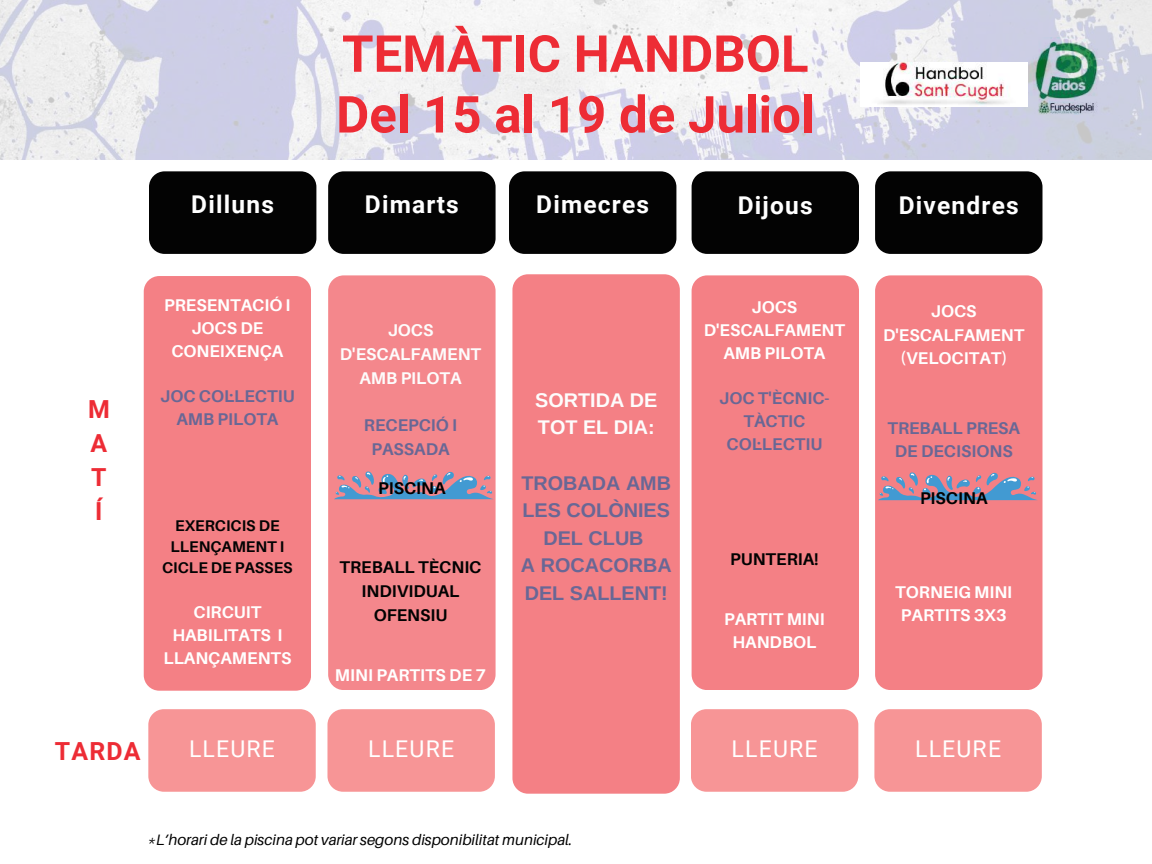
<style>
.page{position:relative;width:1152px;height:864px;background:#fff}
.page>*{position:absolute;margin:0;border:0;box-sizing:border-box;transform-origin:0 0}
.t1{font:700 51px/60.8px "Roboto";color:#ed2c35}
.t2{font:700 24.9px/34px "Roboto";letter-spacing:.05em;color:#ed2c35}
.t3{font:700 24.45px "Roboto";letter-spacing:.05em;color:#fff}
.t4{font:23.1px "Roboto";letter-spacing:.05em;color:#fff}
.t5{font:700 19.8px/27.6px "Arimo";color:#696795;text-align:center}
.t6{font:700 19.8px/27.6px "Arimo";color:#fdfcfc}
.t7{font:700 16.95px/23px "Aileron";color:#fff;text-align:center}
.t8{font:700 16.95px/23px "Aileron";color:#696795;text-align:center}
.t9{font:700 16.95px/23.7px "Aileron";color:#020202;text-align:center}
.t10{font:700 16.95px/23.7px "Aileron";color:#fdfcfc;text-align:center}
.t11{font:700 16.95px "Aileron";color:#000}
.t12{font:700 15.45px/21.1px "Aileron";color:#030303;text-align:center}
.t13{font:italic 15.15px "Aileron";color:#000}
</style>
<div class="page">
<div style="left:328px;top:171px;width:168px;height:83px;background:#030303;border-radius:16px"></div>
<div style="left:509px;top:171px;width:167px;height:83px;background:#030303;border-radius:16px"></div>
<div style="left:692px;top:171px;width:167px;height:83px;background:#030303;border-radius:16px"></div>
<div style="left:875px;top:171px;width:167px;height:83px;background:#030303;border-radius:16px"></div>
<div style="left:149px;top:171px;width:167px;height:83px;background:#030303;border-radius:16px"></div>
<div style="left:144px;top:276px;width:167px;height:415px;background:#f48085;border-radius:16px"></div>
<div style="left:328px;top:275px;width:168px;height:415px;background:#f4878c;border-radius:16px"></div>
<div style="left:692px;top:275px;width:167px;height:415px;background:#f48085;border-radius:16px"></div>
<div style="left:875px;top:275px;width:168px;height:415px;background:#f48085;border-radius:16px"></div>
<div style="left:327px;top:709px;width:168px;height:83px;background:#f79596;border-radius:16px"></div>
<div style="left:691px;top:709px;width:167px;height:83px;background:#f79596;border-radius:16px"></div>
<div style="left:874px;top:709px;width:168px;height:83px;background:#f79596;border-radius:16px"></div>
<div style="left:148px;top:709px;width:168px;height:83px;background:#f79596;border-radius:16px"></div>
<img style="left:0;top:0;width:1152px;height:160px">
<img style="left:860px;top:63px;width:168px;height:44px">
<svg style="left:878px;top:472px;width:159px;height:28px"></svg>
<svg style="left:334px;top:471px;width:159px;height:28px"></svg>
<div style="left:512px;top:274px;width:168px;height:520px;background:#f48085;border-radius:16px"></div>
<h1 class="t1" style="left:336px;top:24px;width:480px">TEMÀTIC HANDBOL<br>Del 15 al 19 de Juliol</h1>
<h2 class="t2" style="left:88px;top:393px;width:23px">M<br>A<br>T<br>Í</h2>
<h3 class="t3" style="left:191px;top:191px;width:84px">Dilluns</h3>
<h3 class="t3" style="left:365px;top:191px;width:95px">Dimarts</h3>
<h3 class="t3" style="left:536px;top:191px;width:115px">Dimecres</h3>
<h3 class="t3" style="left:738px;top:191px;width:77px">Dijous</h3>
<h3 class="t3" style="left:899px;top:191px;width:122px">Divendres</h3>
<p class="t7" style="left:164px;top:293px;width:128px">PRESENTACIÓ I<br>JOCS DE<br>CONEIXENÇA</p>
<p class="t8" style="left:160px;top:385px;width:136px">JOC COL·LECTIU<br>AMB PILOTA</p>
<p class="t12" style="left:162px;top:514px;width:132px">EXERCICIS DE<br>LLENÇAMENT I<br>CICLE DE PASSES</p>
<p class="t7" style="left:163px;top:600px;width:130px">CIRCUIT<br>HABILITATS I<br>LLANÇAMENTS</p>
<p class="t10" style="left:340px;top:318px;width:143px">JOCS<br>D'ESCALFAMENT<br>AMB PILOTA</p>
<p class="t8" style="left:364px;top:413px;width:95px;line-height:23.7px">RECEPCIÓ I<br>PASSADA</p>
<p class="t11" style="left:378px;top:478px;width:69px">PISCINA</p>
<p class="t9" style="left:340px;top:555px;width:143px">TREBALL TÈCNIC<br>INDIVIDUAL<br>OFENSIU</p>
<p class="t7" style="left:335px;top:663px;width:153px">MINI PARTITS DE 7</p>
<p class="t6" style="left:535px;top:386px;width:124px">SORTIDA DE<br>TOT EL DIA:</p>
<p class="t5" style="left:521px;top:469px;width:152px">TROBADA AMB<br>LES COLÒNIES<br>DEL CLUB<br>A ROCACORBA<br>DEL SALLENT!</p>
<p class="t7" style="left:704px;top:295px;width:143px">JOCS<br>D'ESCALFAMENT<br>AMB PILOTA</p>
<p class="t8" style="left:719px;top:387px;width:112px">JOC T'ÈCNIC-<br>TÀCTIC<br>COL·LECTIU</p>
<p class="t9" style="left:730px;top:547px;width:90px">PUNTERIA!</p>
<p class="t7" style="left:724px;top:607px;width:102px">PARTIT MINI<br>HANDBOL</p>
<p class="t7" style="left:883px;top:299px;width:143px;line-height:23.4px">JOCS<br>D'ESCALFAMENT (VELOCITAT)</p>
<p class="t8" style="left:887px;top:416px;width:134px;line-height:23.4px">TREBALL PRESA<br>DE DECISIONS</p>
<p class="t9" style="left:920px;top:486px;width:69px">PISCINA</p>
<p class="t7" style="left:895px;top:580px;width:118px;line-height:23.4px">TORNEIG MINI<br>PARTITS 3X3</p>
<h2 class="t2" style="left:55px;top:734px;width:87px">TARDA</h2>
<h3 class="t4" style="left:189px;top:736px;width:88px">LLEURE</h3>
<h3 class="t4" style="left:368px;top:735px;width:88px">LLEURE</h3>
<h3 class="t4" style="left:732px;top:736px;width:88px">LLEURE</h3>
<h3 class="t4" style="left:915px;top:736px;width:88px">LLEURE</h3>
<p class="t13" style="left:148px;top:831px;width:425px">*L’horari de la piscina pot variar segons disponibilitat municipal.</p>
</div>
